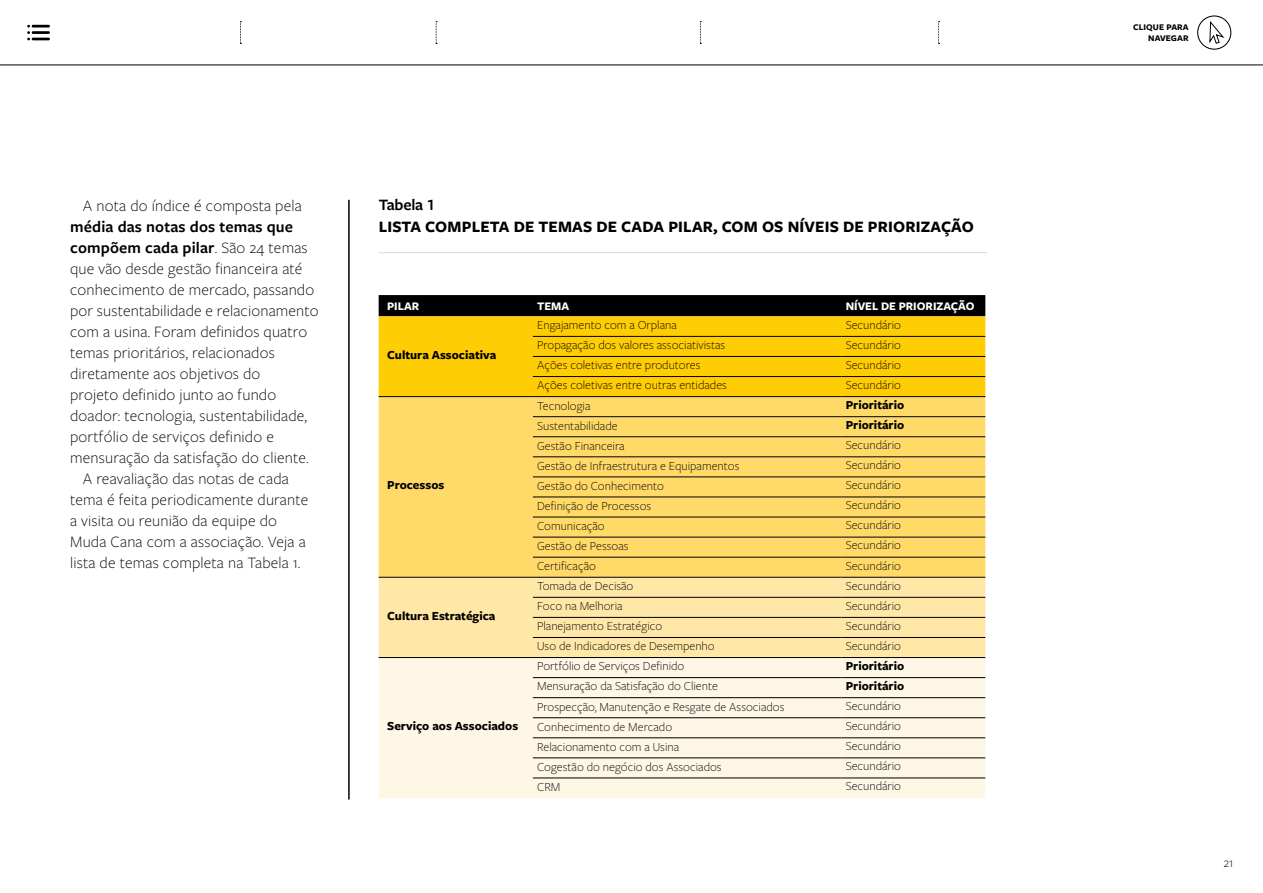
<style>
.page{position:relative;width:1263px;height:893px;background:#fff}
.page>*{position:absolute;margin:0;border:0;box-sizing:border-box;transform-origin:0 0}
.t1{font:300 16.5px "Freight Sans Pro";letter-spacing:.01em;color:#000}
.t2{font:600 16.5px "Freight Sans Pro";letter-spacing:.01em;color:#000}
.t3{font:700 16.5px "Freight Sans Pro";letter-spacing:.01em;color:#000}
.t4{font:300 13.5px "Freight Sans Pro";color:#000}
.t5{font:300 12.75px "Freight Sans Pro";color:#000}
.t6{font:700 12.75px "Freight Sans Pro";color:#000}
.t7{font:700 12px "Freight Sans Pro";color:#fff}
.t8{font:700 9px/10.5px "Freight Sans Pro";letter-spacing:.01em;color:#000;text-align:right}
.s1{font-weight:300}
</style>
<div class="page">
<hr style="left:349px;top:200px;width:1px;height:599px;background:#000">
<div style="left:379px;top:295px;width:606px;height:21px;background:#000"></div>
<div style="left:379px;top:316px;width:606px;height:80px;background:#ffcd03"></div>
<div style="left:379px;top:397px;width:606px;height:180px;background:#ffda69"></div>
<div style="left:379px;top:578px;width:606px;height:79px;background:#ffe8a7"></div>
<div style="left:379px;top:658px;width:606px;height:140px;background:#fff7e5"></div>
<hr style="left:379px;top:396px;width:154px;height:1px;background:#000">
<hr style="left:533px;top:396px;width:308px;height:1px;background:#000">
<hr style="left:841px;top:396px;width:144px;height:1px;background:#000">
<hr style="left:379px;top:577px;width:154px;height:1px;background:#000">
<hr style="left:533px;top:577px;width:308px;height:1px;background:#000">
<hr style="left:841px;top:577px;width:144px;height:1px;background:#000">
<hr style="left:379px;top:657px;width:154px;height:1px;background:#000">
<hr style="left:533px;top:657px;width:308px;height:1px;background:#000">
<hr style="left:841px;top:657px;width:144px;height:1px;background:#000">
<hr style="left:533px;top:336px;width:308px;height:1px;background:#000">
<hr style="left:841px;top:336px;width:144px;height:1px;background:#000">
<hr style="left:533px;top:356px;width:308px;height:1px;background:#000">
<hr style="left:841px;top:356px;width:144px;height:1px;background:#000">
<hr style="left:533px;top:376px;width:308px;height:1px;background:#000">
<hr style="left:841px;top:376px;width:144px;height:1px;background:#000">
<hr style="left:533px;top:416px;width:308px;height:1px;background:#000">
<hr style="left:841px;top:416px;width:144px;height:1px;background:#000">
<hr style="left:533px;top:436px;width:308px;height:1px;background:#000">
<hr style="left:841px;top:436px;width:144px;height:1px;background:#000">
<hr style="left:533px;top:457px;width:308px;height:1px;background:#000">
<hr style="left:841px;top:457px;width:144px;height:1px;background:#000">
<hr style="left:533px;top:477px;width:308px;height:1px;background:#000">
<hr style="left:841px;top:477px;width:144px;height:1px;background:#000">
<hr style="left:533px;top:497px;width:308px;height:1px;background:#000">
<hr style="left:841px;top:497px;width:144px;height:1px;background:#000">
<hr style="left:533px;top:517px;width:308px;height:1px;background:#000">
<hr style="left:841px;top:517px;width:144px;height:1px;background:#000">
<hr style="left:533px;top:537px;width:308px;height:1px;background:#000">
<hr style="left:841px;top:537px;width:144px;height:1px;background:#000">
<hr style="left:533px;top:557px;width:308px;height:1px;background:#000">
<hr style="left:841px;top:557px;width:144px;height:1px;background:#000">
<hr style="left:533px;top:597px;width:308px;height:1px;background:#000">
<hr style="left:841px;top:597px;width:144px;height:1px;background:#000">
<hr style="left:533px;top:617px;width:308px;height:1px;background:#000">
<hr style="left:841px;top:617px;width:144px;height:1px;background:#000">
<hr style="left:533px;top:637px;width:308px;height:1px;background:#000">
<hr style="left:841px;top:637px;width:144px;height:1px;background:#000">
<hr style="left:533px;top:677px;width:308px;height:1px;background:#000">
<hr style="left:841px;top:677px;width:144px;height:1px;background:#000">
<hr style="left:533px;top:697px;width:308px;height:1px;background:#000">
<hr style="left:841px;top:697px;width:144px;height:1px;background:#000">
<hr style="left:533px;top:717px;width:308px;height:1px;background:#000">
<hr style="left:841px;top:717px;width:144px;height:1px;background:#000">
<hr style="left:533px;top:738px;width:308px;height:1px;background:#000">
<hr style="left:841px;top:738px;width:144px;height:1px;background:#000">
<hr style="left:533px;top:758px;width:308px;height:1px;background:#000">
<hr style="left:841px;top:758px;width:144px;height:1px;background:#000">
<hr style="left:533px;top:778px;width:308px;height:1px;background:#000">
<hr style="left:841px;top:778px;width:144px;height:1px;background:#000">
<hr style="left:379px;top:252px;width:608px;height:1px;background:#dddccb">
<hr style="left:0;top:65px;width:1263px;height:1px;background:#000">
<div style="left:1197px;top:15px;width:34px;height:35px;border:1px solid #000;border-radius:50%"></div>
<svg style="left:1209px;top:21px;width:15px;height:23px"></svg>
<svg style="left:436px;top:21px;width:1px;height:23px"></svg>
<svg style="left:240px;top:21px;width:1px;height:23px"></svg>
<svg style="left:700px;top:21px;width:1px;height:23px"></svg>
<svg style="left:938px;top:21px;width:2px;height:23px"></svg>
<svg style="left:27px;top:25px;width:23px;height:15px"></svg>
<p class="t1" style="left:83px;top:195px;width:220px">A nota do índice é composta pela</p>
<p class="t2" style="left:70px;top:215px;width:225px">média das notas dos temas que</p>
<p class="t2" style="left:70px;top:236px;width:239px">compõem cada pilar<span class="s1">. São 24 temas</span></p>
<p class="t1" style="left:70px;top:258px;width:234px">que vão desde gestão financeira até</p>
<p class="t1" style="left:70px;top:279px;width:246px">conhecimento de mercado, passando</p>
<p class="t1" style="left:70px;top:300px;width:250px">por sustentabilidade e relacionamento</p>
<p class="t1" style="left:70px;top:321px;width:239px">com a usina. Foram definidos quatro</p>
<p class="t1" style="left:70px;top:342px;width:206px">temas prioritários, relacionados</p>
<p class="t1" style="left:70px;top:363px;width:192px">diretamente aos objetivos do</p>
<p class="t1" style="left:70px;top:384px;width:208px">projeto definido junto ao fundo</p>
<p class="t1" style="left:70px;top:405px;width:238px">doador: tecnologia, sustentabilidade,</p>
<p class="t1" style="left:70px;top:426px;width:205px">portfólio de serviços definido e</p>
<p class="t1" style="left:70px;top:447px;width:240px">mensuração da satisfação do cliente.</p>
<p class="t1" style="left:83px;top:468px;width:207px">A reavaliação das notas de cada</p>
<p class="t1" style="left:70px;top:489px;width:240px">tema é feita periodicamente durante</p>
<p class="t1" style="left:70px;top:510px;width:208px">a visita ou reunião da equipe do</p>
<p class="t1" style="left:70px;top:531px;width:237px">Muda Cana com a associação. Veja a</p>
<p class="t1" style="left:70px;top:552px;width:232px">lista de temas completa na Tabela 1.</p>
<p class="t2" style="left:379px;top:193px;width:58px">Tabela 1</p>
<p class="t3" style="left:379px;top:215px;width:597px">LISTA COMPLETA DE TEMAS DE CADA PILAR, COM OS NÍVEIS DE PRIORIZAÇÃO</p>
<p class="t7" style="left:387px;top:298px;width:33px">PILAR</p>
<p class="t7" style="left:537px;top:298px;width:33px">TEMA</p>
<p class="t7" style="left:846px;top:298px;width:130px">NÍVEL DE PRIORIZAÇÃO</p>
<p class="t6" style="left:387px;top:346px;width:111px">Cultura Associativa</p>
<p class="t5" style="left:537px;top:317px;width:141px">Engajamento com a Orplana</p>
<p class="t5" style="left:846px;top:316px;width:57px">Secundário</p>
<p class="t5" style="left:537px;top:337px;width:190px">Propagação dos valores associativistas</p>
<p class="t5" style="left:846px;top:336px;width:57px">Secundário</p>
<p class="t5" style="left:537px;top:357px;width:165px">Ações coletivas entre produtores</p>
<p class="t5" style="left:846px;top:356px;width:57px">Secundário</p>
<p class="t5" style="left:537px;top:377px;width:191px">Ações coletivas entre outras entidades</p>
<p class="t5" style="left:846px;top:376px;width:57px">Secundário</p>
<p class="t6" style="left:387px;top:476px;width:59px">Processos</p>
<p class="t6" style="left:387px;top:607px;width:110px">Cultura Estratégica</p>
<p class="t6" style="left:387px;top:717px;width:133px">Serviço aos Associados</p>
<p class="t5" style="left:537px;top:397px;width:55px">Tecnologia</p>
<p class="t6" style="left:846px;top:396px;width:60px">Prioritário</p>
<p class="t5" style="left:537px;top:417px;width:82px">Sustentabilidade</p>
<p class="t6" style="left:846px;top:416px;width:60px">Prioritário</p>
<p class="t5" style="left:537px;top:437px;width:89px">Gestão Financeira</p>
<p class="t5" style="left:846px;top:436px;width:57px">Secundário</p>
<p class="t5" style="left:537px;top:457px;width:204px">Gestão de Infraestrutura e Equipamentos</p>
<p class="t5" style="left:846px;top:457px;width:57px">Secundário</p>
<p class="t5" style="left:537px;top:477px;width:128px">Gestão do Conhecimento</p>
<p class="t5" style="left:846px;top:477px;width:57px">Secundário</p>
<p class="t5" style="left:537px;top:497px;width:116px">Definição de Processos</p>
<p class="t5" style="left:846px;top:497px;width:57px">Secundário</p>
<p class="t5" style="left:537px;top:517px;width:69px">Comunicação</p>
<p class="t5" style="left:846px;top:517px;width:57px">Secundário</p>
<p class="t5" style="left:537px;top:537px;width:93px">Gestão de Pessoas</p>
<p class="t5" style="left:846px;top:537px;width:57px">Secundário</p>
<p class="t5" style="left:537px;top:557px;width:60px">Certificação</p>
<p class="t5" style="left:846px;top:557px;width:57px">Secundário</p>
<p class="t5" style="left:537px;top:578px;width:98px">Tomada de Decisão</p>
<p class="t5" style="left:846px;top:577px;width:57px">Secundário</p>
<p class="t5" style="left:537px;top:598px;width:87px">Foco na Melhoria</p>
<p class="t5" style="left:846px;top:597px;width:57px">Secundário</p>
<p class="t5" style="left:537px;top:618px;width:127px">Planejamento Estratégico</p>
<p class="t5" style="left:846px;top:617px;width:57px">Secundário</p>
<p class="t5" style="left:537px;top:638px;width:179px">Uso de Indicadores de Desempenho</p>
<p class="t5" style="left:846px;top:637px;width:57px">Secundário</p>
<p class="t5" style="left:537px;top:658px;width:149px">Portfólio de Serviços Definido</p>
<p class="t6" style="left:846px;top:657px;width:60px">Prioritário</p>
<p class="t5" style="left:537px;top:678px;width:182px">Mensuração da Satisfação do Cliente</p>
<p class="t6" style="left:846px;top:677px;width:60px">Prioritário</p>
<p class="t5" style="left:537px;top:698px;width:249px">Prospecção, Manutenção e Resgate de Associados</p>
<p class="t5" style="left:846px;top:697px;width:57px">Secundário</p>
<p class="t5" style="left:537px;top:718px;width:136px">Conhecimento de Mercado</p>
<p class="t5" style="left:846px;top:717px;width:57px">Secundário</p>
<p class="t5" style="left:537px;top:738px;width:144px">Relacionamento com a Usina</p>
<p class="t5" style="left:846px;top:737px;width:57px">Secundário</p>
<p class="t5" style="left:537px;top:758px;width:186px">Cogestão do negócio dos Associados</p>
<p class="t5" style="left:846px;top:758px;width:57px">Secundário</p>
<p class="t5" style="left:537px;top:778px;width:25px">CRM</p>
<p class="t5" style="left:846px;top:778px;width:57px">Secundário</p>
<p class="t8" style="left:1133px;top:22px;width:57px">CLIQUE PARA<br>NAVEGAR</p>
<p class="t4" style="left:1223px;top:854px;width:11px">21</p>
</div>
